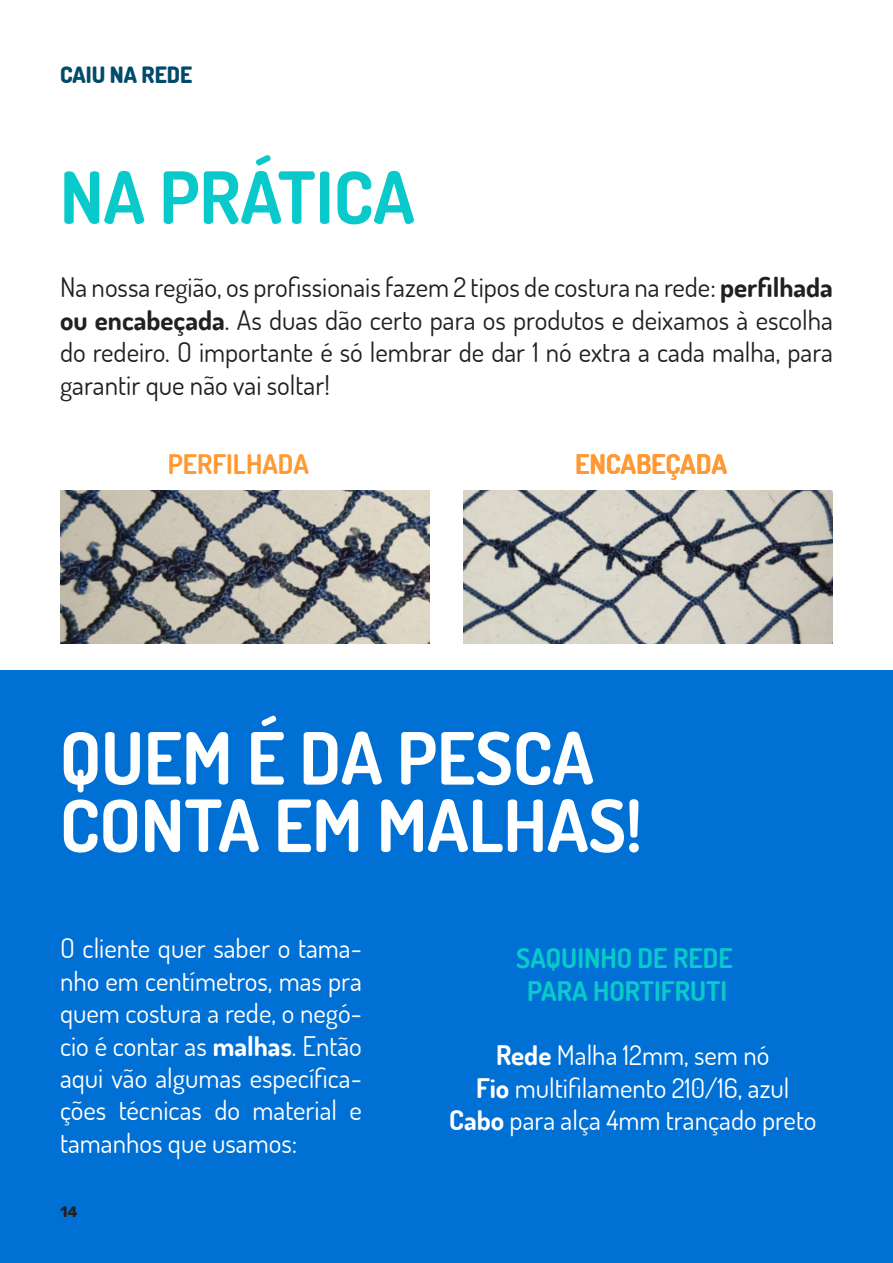
<style>
.page{position:relative;width:893px;height:1263px;background:#fff}
.page>*{position:absolute;margin:0;border:0;box-sizing:border-box;transform-origin:0 0}
.t1{font:700 72px "Dosis";color:#fff}
.t2{font:700 72px "Dosis";color:#0ac9cb}
.t3{font:27px/32.4px "Dosis";color:#fff;text-align:justify}
.t4{font:27px/32.4px "Dosis";color:#231f20;text-align:justify}
.t5{font:700 27px "Dosis";color:#0ac9cb}
.t6{font:700 27px "Dosis";color:#f93}
.t7{font:800 22.5px "Dosis";color:#004b6c}
.t8{font:700 15px "Rubik";color:#231f20}
.s1{font-weight:700}
</style>
<div class="page">
<div style="left:0;top:671px;width:892px;height:592px;background:#0070d4"></div>
<img style="left:60px;top:491px;width:369px;height:153px">
<img style="left:464px;top:491px;width:369px;height:153px">
<p class="t7" style="left:60px;top:60px;width:134px">CAIU NA REDE</p>
<p class="t2" style="left:60px;top:151px;width:356px">NA PRÁTICA</p>
<p class="t4" style="left:60px;top:271px;width:775px">Na nossa região, os profissionais fazem 2 tipos de costura na rede: <span class="s1">perfilhada ou encabeçada</span>. As duas dão certo para os produtos e deixamos à escolha do redeiro. O importante é só lembrar de dar 1 nó extra a cada malha, para garantir que não vai soltar!</p>
<p class="t6" style="left:168px;top:447px;width:143px">PERFILHADA</p>
<p class="t6" style="left:575px;top:447px;width:153px">ENCABEÇADA</p>
<p class="t1" style="left:60px;top:712px;width:535px">QUEM É DA PESCA</p>
<p class="t1" style="left:60px;top:779px;width:583px">CONTA EM MALHAS!</p>
<p class="t3" style="left:60px;top:931px;width:303px">O cliente quer saber o tama&shy;nho em centímetros, mas pra quem costura a rede, o negó&shy;cio é contar as <span class="s1">malhas</span>. Então aqui vão algumas específica&shy;ções técnicas do material e tamanhos que usamos:</p>
<p class="t8" style="left:60px;top:1203px;width:19px">14</p>
<p class="t5" style="left:516px;top:941px;width:218px">SAQUINHO DE REDE</p>
<p class="t5" style="left:527px;top:973px;width:201px">PARA HORTIFRUTI</p>
<p class="t3" style="left:496px;top:1039px;width:275px"><span class="s1">Rede</span> Malha 12mm, sem nó</p>
<p class="t3" style="left:476px;top:1071px;width:315px"><span class="s1">Fio</span> multifilamento 210/16, azul</p>
<p class="t3" style="left:449px;top:1103px;width:369px"><span class="s1">Cabo</span> para alça 4mm trançado preto</p>
</div>
